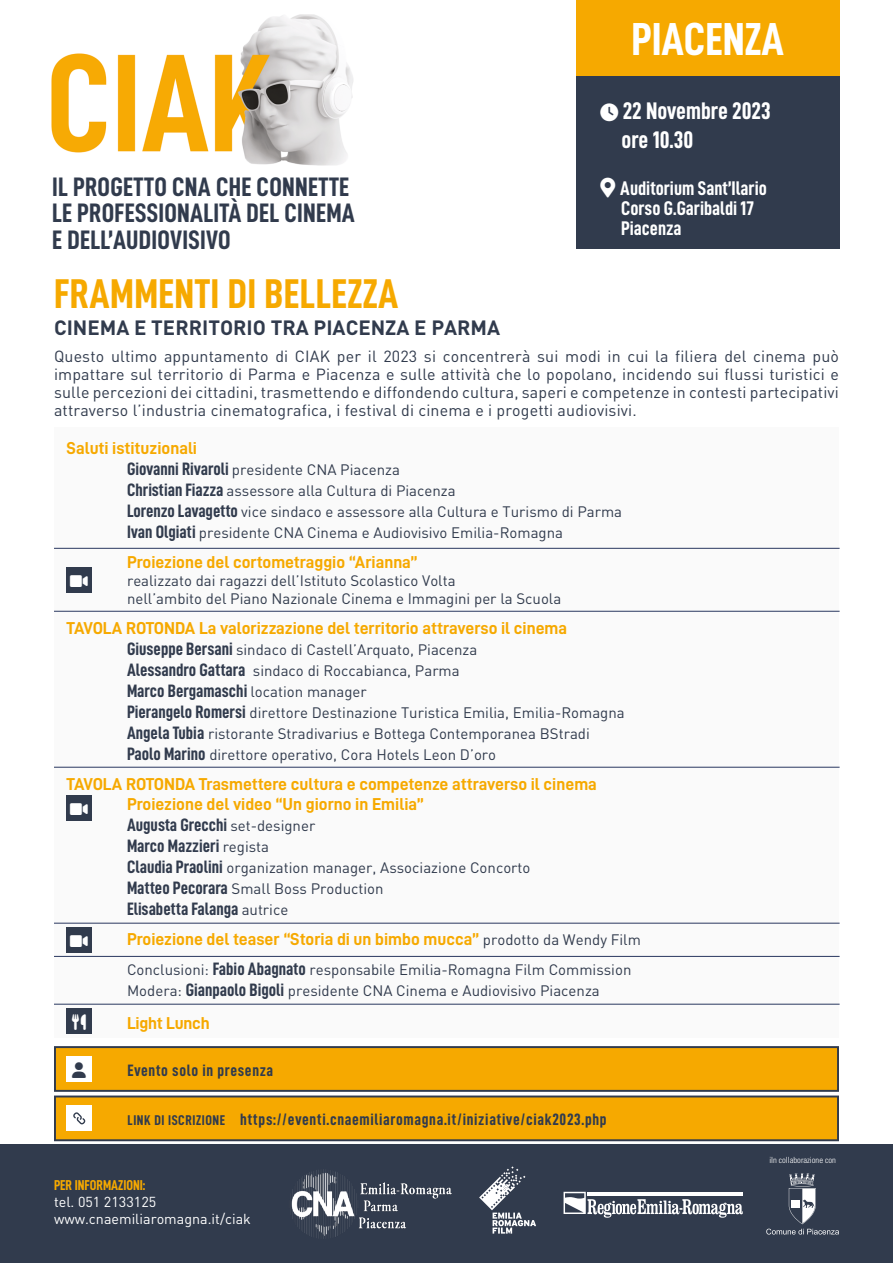
<style>
.page{position:relative;width:893px;height:1263px;background:#fff}
.page>*{position:absolute;margin:0;border:0;box-sizing:border-box;transform-origin:0 0}
.t1{font:46.35px "D DIN Condensed Bold";color:#fff}
.t2{font:41.7px "D DIN Condensed Bold";letter-spacing:.01em;color:#f6a900}
.t3{font:26.7px/26.7px "D DIN Condensed Bold";letter-spacing:.01em;color:#313b4d}
.t4{font:24px/28.8px "D DIN Condensed Bold";color:#fff}
.t5{font:20.4px "DINT Bold";color:#313b4d}
.t6{font:19.8px/19.8px "D DIN Condensed Bold";color:#fff}
.t7{font:18px/21px "D DIN Condensed Bold";color:#313b4d}
.t8{font:17.25px/20.7px "D DIN Bold";color:#f6a900}
.t9{font:16.5px "D DIN Condensed Bold";letter-spacing:.04em;color:#313b4d}
.t10{font:16.05px/18px "DINT";letter-spacing:.01em;color:#313b4d;text-align:justify}
.t11{font:15.75px "Font Awesome 6 Free Solid";color:#fff}
.t12{font:15px/21px "DINT";color:#313b4d}
.t13{font:14.25px/17.1px "DINT";color:#fff}
.t14{font:14.25px "D DIN Condensed Bold";color:#f6a900}
.t15{font:300 condensed 8.55px "Univers LT Std";color:#fff}
.s1{font-family:"D DIN Condensed Bold";font-size:18px}
.s2{font-family:"DINT";font-size:15px}
.s3{font-family:"DINT";font-size:15px;color:#313b4d}
.s4{font-size:14.1px}
</style>
<div class="page">
<div style="left:0;top:1144px;width:893px;height:119px;background:#313b4d"></div>
<img style="left:51px;top:14px;width:302px;height:152px">
<div style="left:54px;top:1046px;width:785px;height:46px;background:#f6a900;border:2px solid #313b4d"></div>
<div style="left:66px;top:1056px;width:26px;height:25px;background:#fff"></div>
<div style="left:54px;top:1095px;width:785px;height:46px;background:#f6a900;border:2px solid #313b4d"></div>
<div style="left:67px;top:1106px;width:25px;height:25px;background:#fff"></div>
<svg style="left:73px;top:1112px;width:13px;height:13px"></svg>
<div style="left:576px;top:0;width:263px;height:77px;background:#f6a900"></div>
<div style="left:576px;top:77px;width:263px;height:172px;background:#313b4d"></div>
<div style="left:54px;top:427px;width:785px;height:610px;background:#fafafa"></div>
<hr style="left:54px;top:611px;width:786px;height:1px;background:#29375f">
<hr style="left:54px;top:548px;width:786px;height:1px;background:#29375f">
<hr style="left:54px;top:1004px;width:786px;height:1px;background:#29375f">
<hr style="left:54px;top:956px;width:786px;height:1px;background:#29375f">
<hr style="left:54px;top:923px;width:786px;height:1px;background:#29375f">
<div style="left:66px;top:1009px;width:26px;height:25px;background:#313b4d"></div>
<div style="left:66px;top:927px;width:26px;height:25px;background:#313b4d"></div>
<svg style="left:479px;top:1166px;width:57px;height:68px"></svg>
<svg style="left:564px;top:1192px;width:179px;height:26px"></svg>
<img style="left:291px;top:1169px;width:161px;height:69px">
<svg style="left:766px;top:1173px;width:73px;height:61px"></svg>
<div style="left:66px;top:567px;width:26px;height:25px;background:#313b4d"></div>
<div style="left:66px;top:795px;width:26px;height:25px;background:#313b4d"></div>
<hr style="left:54px;top:767px;width:786px;height:1px;background:#29375f">
<h1 class="t1" style="left:631px;top:13px;width:154px">PIACENZA</h1>
<h3 class="t3" style="left:52px;top:173px;width:304px">IL PROGETTO CNA CHE CONNETTE<br>LE PROFESSIONALITÀ DEL CINEMA<br>E DELL’AUDIOVISIVO</h3>
<h2 class="t2" style="left:54px;top:270px;width:346px">FRAMMENTI DI BELLEZZA</h2>
<h3 class="t5" style="left:54px;top:314px;width:448px">CINEMA E TERRITORIO TRA PIACENZA E PARMA</h3>
<h3 class="t4" style="left:622px;top:96px;width:151px;text-indent:-21px">●□ 22 Novembre 2023 ore 10.30</h3>
<h3 class="t6" style="left:620px;top:178px;width:148px">Auditorium Sant’Ilario<br>Corso G.Garibaldi 17<br>Piacenza</h3>
<p class="t10" style="left:54px;top:347px;width:786px">Questo ultimo appuntamento di CIAK per il 2023 si concentrerà sui modi in cui la filiera del cinema può impattare sul territorio di Parma e Piacenza e sulle attività che lo popolano, incidendo sui flussi turistici e sulle percezioni dei cittadini, trasmettendo e diffondendo cultura, saperi e competenze in contesti partecipativi attraverso l’industria cinematografica, i festival di cinema e i progetti audiovisivi.</p>
<p class="t8" style="left:67px;top:437px;width:132px">Saluti istituzionali</p>
<p class="t12" style="left:127px;top:458px;width:497px"><span class="s1">Giovanni Rivaroli</span> presidente CNA Piacenza<br><span class="s1">Christian Fiazza</span> assessore alla Cultura di Piacenza<br><span class="s1">Lorenzo Lavagetto</span> vice sindaco e assessore alla Cultura e Turismo di Parma <span class="s1">Ivan Olgiati</span> presidente CNA Cinema e Audiovisivo Emilia-Romagna</p>
<p class="t8" style="left:127px;top:551px;width:292px">Proiezione del cortometraggio “Arianna”</p>
<p class="t12" style="left:127px;top:571px;width:436px;line-height:18px">realizzato dai ragazzi dell’Istituto Scolastico Volta<br>nell’ambito del Piano Nazionale Cinema e Immagini per la Scuola</p>
<p class="t8" style="left:67px;top:617px;width:502px">TAVOLA ROTONDA La valorizzazione del territorio attraverso il cinema</p>
<p class="t12" style="left:127px;top:638px;width:352px"><span class="s1">Giuseppe Bersani</span> sindaco di Castell’Arquato, Piacenza<br><span class="s1">Alessandro Gattara</span> sindaco di Roccabianca, Parma</p>
<p class="t7" style="left:127px;top:679px;width:241px">Marco Bergamaschi <span class="s2">location manager</span></p>
<p class="t12" style="left:127px;top:701px;width:499px"><span class="s1">Pierangelo Romersi</span> direttore Destinazione Turistica Emilia, Emilia-Romagna<br><span class="s1">Angela Tubia</span> ristorante Stradivarius e Bottega Contemporanea BStradi<br><span class="s1">Paolo Marino</span> direttore operativo, Cora Hotels Leon D’oro</p>
<p class="t8" style="left:127px;top:773px;width:471px;text-indent:-60px">TAVOLA ROTONDA Trasmettere cultura e competenze attraverso il cinema<br>Proiezione del video “Un giorno in Emilia”</p>
<p class="t7" style="left:127px;top:814px;width:190px">Augusta Grecchi <span class="s2">set-designer<br></span>Marco Mazzieri <span class="s2">regista</span></p>
<p class="t12" style="left:127px;top:857px;width:405px"><span class="s1">Claudia Praolini</span> organization manager, Associazione Concorto<br><span class="s1">Matteo Pecorara</span> Small Boss Production</p>
<p class="t7" style="left:127px;top:898px;width:163px">Elisabetta Falanga <span class="s2">autrice</span></p>
<p class="t8" style="left:127px;top:929px;width:515px">Proiezione del teaser “Storia di un bimbo mucca” <span class="s3">prodotto da Wendy Film</span></p>
<p class="t12" style="left:127px;top:959px;width:506px">Conclusioni: <span class="s1">Fabio Abagnato</span> responsabile Emilia-Romagna Film Commission<br>Modera: <span class="s1">Gianpaolo Bigoli</span> presidente CNA Cinema e Audiovisivo Piacenza</p>
<p class="t11" style="left:72px;top:1014px;width:15px">◆▼■▲●▲</p>
<p class="t8" style="left:127px;top:1013px;width:84px">Light Lunch</p>
<p class="t9" style="left:128px;top:1061px;width:147px">Evento solo in presenza</p>
<p class="t9" style="left:128px;top:1110px;width:481px"><span class="s4">LINK DI ISCRIZIONE</span> https://eventi.cnaemiliaromagna.it/iniziative/ciak2023.php</p>
<p class="t14" style="left:54px;top:1177px;width:93px">PER INFORMAZIONI:</p>
<p class="t13" style="left:54px;top:1193px;width:198px">tel. 051 2133125 www.cnaemiliaromagna.it/ciak</p>
<p class="t15" style="left:769px;top:1155px;width:68px">iIn collaborazione con</p>
</div>
